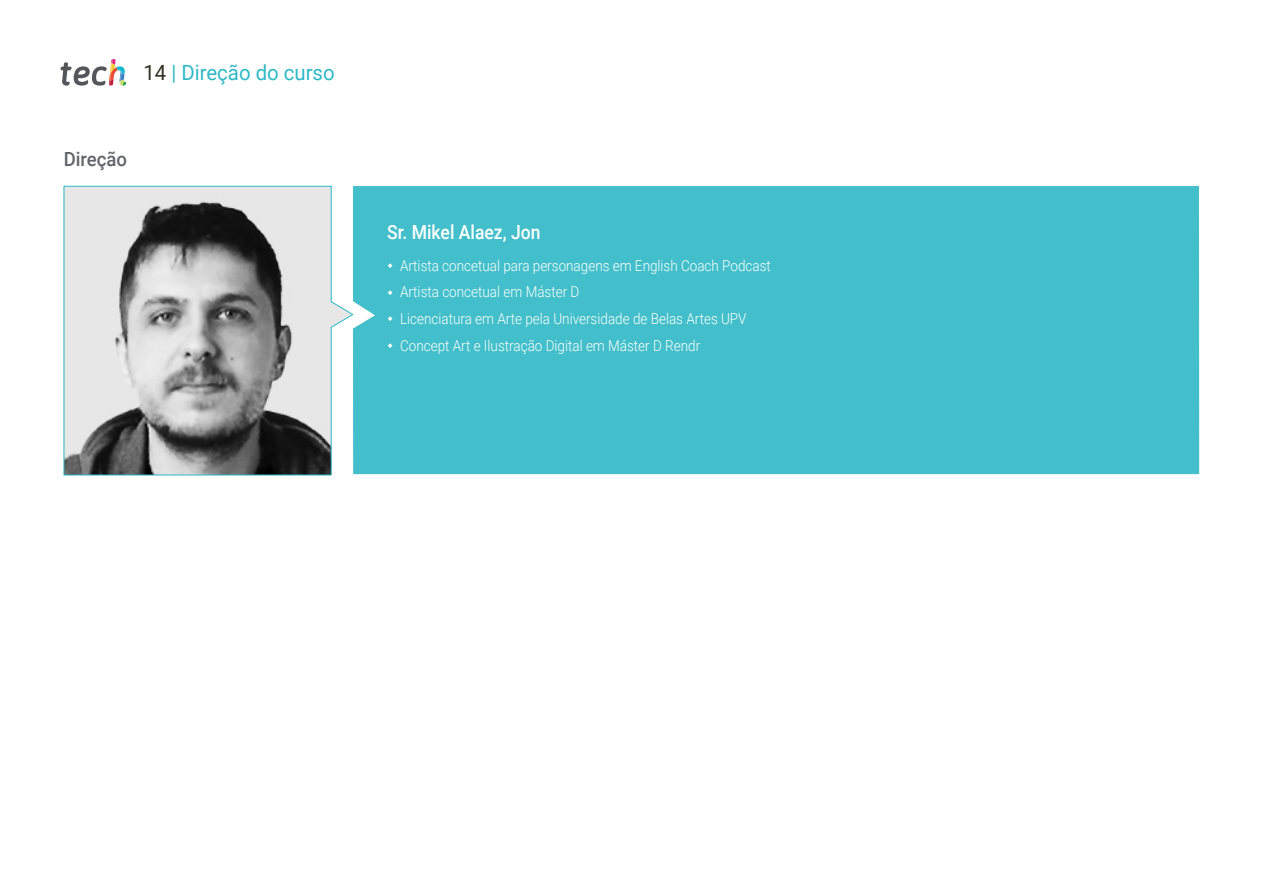
<style>
.page{position:relative;width:1263px;height:893px;background:#fff}
.page>*{position:absolute;margin:0;border:0;box-sizing:border-box;transform-origin:0 0}
.t1{font:21px "Roboto";color:#2db8c5}
.t2{font:500 19.5px "Roboto";color:#fff;scale:.9 1}
.t3{font:500 19.5px "Roboto";color:#61646a;scale:.95 1}
.t4{font:300 15px/26.7px "Roboto";color:#fff;scale:.9 1}
.s1{color:#312e20}
</style>
<div class="page">
<svg style="left:61px;top:59px;width:65px;height:27px"></svg>
<div style="left:353px;top:186px;width:846px;height:288px;background:#42bfca"></div>
<svg style="left:64px;top:186px;width:289px;height:289px;background:#aaabac"></svg>
<svg style="left:388px;top:263px;width:5px;height:5px"></svg>
<svg style="left:388px;top:290px;width:5px;height:5px"></svg>
<svg style="left:388px;top:316px;width:5px;height:5px"></svg>
<svg style="left:388px;top:343px;width:5px;height:5px"></svg>
<h1 class="t1" style="left:144px;top:57px;width:193px"><span class="s1">14</span> | Direção do curso</h1>
<h2 class="t3" style="left:64px;top:145px;width:68px">Direção</h2>
<h2 class="t2" style="left:387px;top:218px;width:172px">Sr. Mikel Alaez, Jon</h2>
<p class="t4" style="left:400px;top:251px;width:414px">Artista concetual para personagens em English Coach Podcast Artista concetual em Máster D<br>Licenciatura em Arte pela Universidade de Belas Artes UPV Concept Art e Ilustração Digital em Máster D Rendr</p>
</div>
